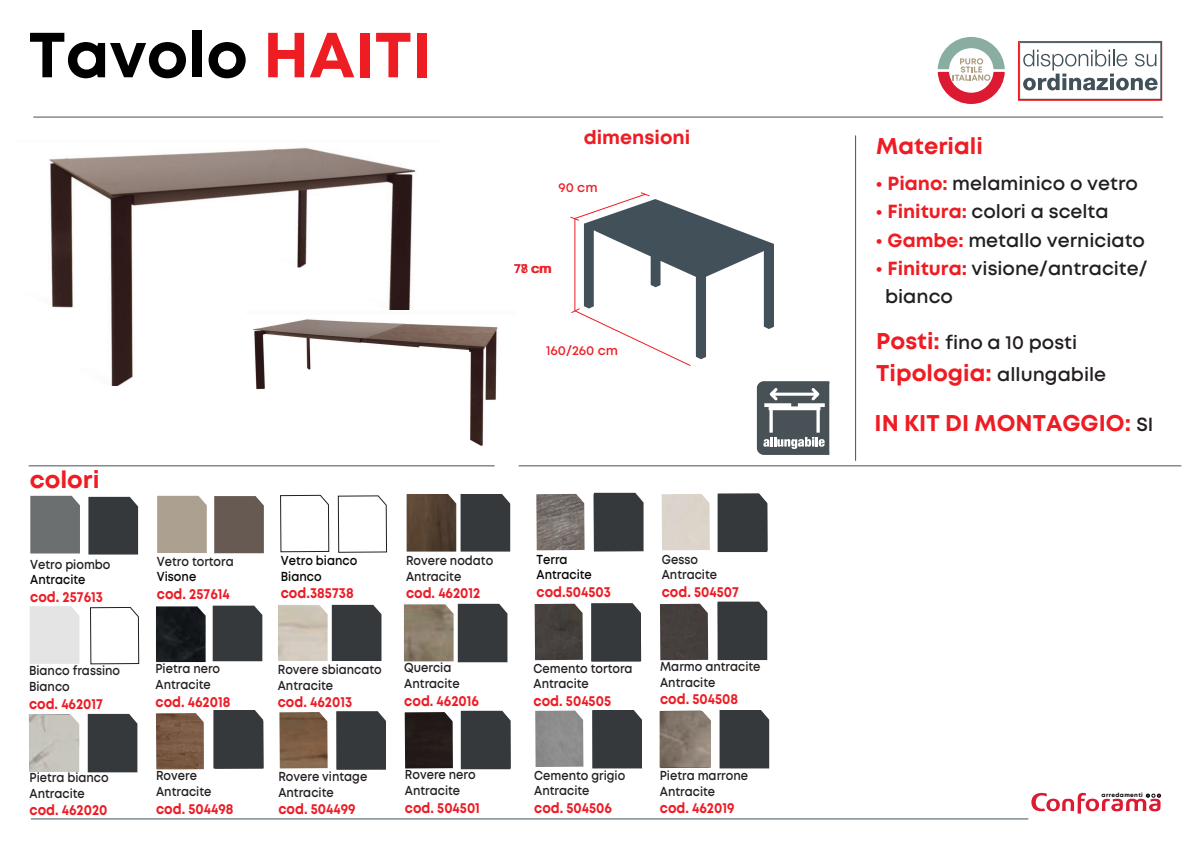
<style>
.page{position:relative;width:1191px;height:842px;background:#fff}
.page>*{position:absolute;margin:0;border:0;box-sizing:border-box;transform-origin:0 0}
.t1{font:700 63.6px "Mont";color:#000001}
.t2{font:700 24px "Mont";color:#ee1d23}
.t3{font:700 22.8px "Mont";color:#ee1d23}
.t4{font:700 19.2px "Mont";color:#ee1d23}
.t5{font:600 19px/28.4px "Mont";color:#231f20}
.t6{font:700 14.6px "Mont";color:#ec1d26;scale:.89 1}
.t7{font:600 13px/15.6px "Mont";color:#231f20;scale:.89 1}
.t8{font:600 13px/15.6px "Mont";color:#040503;scale:.89 1}
.t9{font:600 13px "Mont";color:#ec2028}
.t10{font:600 13px "Mont";color:#060605;scale:.89 1}
.t11{font:700 5.8px "Mont";letter-spacing:.06em;color:#010101}
.s1{color:#ee1d23}
.s2{font-weight:700;color:#ee1d23}
.s3{font-weight:700;font-size:22.8px;color:#ee1d23}
.s4{font-weight:600;font-size:19px;color:#231f20}
</style>
<div class="page">
<hr style="left:33px;top:117px;width:1130px;height:1px;background:#425159">
<hr style="left:29px;top:465px;width:465px;height:1px;background:#425159">
<svg style="left:937px;top:37px;width:67px;height:67px"></svg>
<svg style="left:1018px;top:41px;width:144px;height:60px"></svg>
<svg style="left:1019px;top:42px;width:142px;height:58px"></svg>
<hr style="left:519px;top:465px;width:662px;height:1px;background:#425159">
<hr style="left:31px;top:818px;width:997px;height:1px;background:#425159">
<svg style="left:1031px;top:793px;width:129px;height:21px"></svg>
<hr style="left:855px;top:135px;width:1px;height:326px;background:#425159">
<svg style="left:756px;top:381px;width:74px;height:74px"></svg>
<svg style="left:570px;top:192px;width:204px;height:174px"></svg>
<img style="left:49px;top:147px;width:367px;height:239px">
<img style="left:247px;top:311px;width:251px;height:135px">
<svg style="left:338px;top:495px;width:49px;height:58px"></svg>
<svg style="left:280px;top:495px;width:49px;height:57px"></svg>
<div style="left:30px;top:496px;width:50px;height:57px;background:#6b6f6f"></div>
<div style="left:88px;top:497px;width:50px;height:57px;background:#35393b"></div>
<div style="left:157px;top:496px;width:50px;height:57px;background:#aca091"></div>
<div style="left:214px;top:496px;width:50px;height:57px;background:#675a53"></div>
<div style="left:460px;top:494px;width:50px;height:58px;background:#35393b"></div>
<img style="left:406px;top:494px;width:50px;height:58px">
<div style="left:332px;top:605px;width:49px;height:56px;background:#35393b"></div>
<img style="left:278px;top:605px;width:50px;height:56px">
<div style="left:458px;top:604px;width:49px;height:58px;background:#35393b"></div>
<img style="left:404px;top:604px;width:49px;height:57px">
<div style="left:30px;top:606px;width:49px;height:58px;background:#e3e4e3"></div>
<svg style="left:90px;top:607px;width:49px;height:57px"></svg>
<div style="left:213px;top:606px;width:49px;height:55px;background:#35393b"></div>
<img style="left:156px;top:606px;width:50px;height:56px">
<img style="left:659px;top:711px;width:52px;height:57px">
<div style="left:719px;top:710px;width:50px;height:58px;background:#35393b"></div>
<div style="left:88px;top:714px;width:49px;height:58px;background:#35393b"></div>
<svg style="left:29px;top:714px;width:50px;height:58px"></svg>
<svg style="left:213px;top:710px;width:51px;height:59px"></svg>
<div style="left:336px;top:711px;width:50px;height:59px;background:#35393b"></div>
<div style="left:461px;top:711px;width:49px;height:58px;background:#35393b"></div>
<div style="left:592px;top:710px;width:50px;height:58px;background:#35393b"></div>
<div style="left:591px;top:603px;width:50px;height:59px;background:#35393b"></div>
<div style="left:717px;top:602px;width:50px;height:58px;background:#35393b"></div>
<div style="left:717px;top:494px;width:50px;height:58px;background:#35393b"></div>
<div style="left:593px;top:493px;width:50px;height:58px;background:#35393b"></div>
<div style="left:661px;top:494px;width:49px;height:56px;background:#dcd4cb"></div>
<img style="left:534px;top:604px;width:49px;height:56px">
<div style="left:660px;top:604px;width:48px;height:56px;background:#463f3c"></div>
<div style="left:535px;top:711px;width:48px;height:56px;background:#8d8d8d"></div>
<div style="left:405px;top:712px;width:48px;height:56px;background:#231b19"></div>
<img style="left:279px;top:712px;width:49px;height:56px">
<img style="left:156px;top:713px;width:48px;height:56px">
<img style="left:536px;top:494px;width:48px;height:56px">
<h1 class="t1" style="left:29px;top:14px;width:404px">Tavolo <span class="s1">HAITI</span></h1>
<h3 class="t4" style="left:583px;top:125px;width:108px">dimensioni</h3>
<p class="t9" style="left:558px;top:179px;width:41px">90 cm</p>
<p class="t9" style="left:521px;top:260px;width:9px">8</p>
<p class="t9" style="left:514px;top:260px;width:38px">77 cm</p>
<p class="t9" style="left:546px;top:342px;width:74px">160/260 cm</p>
<h2 class="t2" style="left:30px;top:464px;width:71px">colori</h2>
<p class="t7" style="left:30px;top:556px;width:92px">Vetro piombo</p>
<p class="t10" style="left:30px;top:571px;width:64px">Antracite</p>
<p class="t6" style="left:30px;top:587px;width:83px">cod. 257613</p>
<p class="t7" style="left:29px;top:663px;width:104px">Bianco frassino<br>Bianco</p>
<p class="t6" style="left:29px;top:694px;width:85px">cod. 462017</p>
<p class="t7" style="left:30px;top:770px;width:90px">Pietra bianco<br>Antracite</p>
<p class="t6" style="left:30px;top:801px;width:89px">cod. 462020</p>
<p class="t7" style="left:157px;top:553px;width:88px">Vetro tortora</p>
<p class="t10" style="left:157px;top:568px;width:46px">Visone</p>
<p class="t6" style="left:157px;top:584px;width:83px">cod. 257614</p>
<p class="t7" style="left:155px;top:661px;width:74px">Pietra nero<br>Antracite</p>
<p class="t6" style="left:155px;top:692px;width:86px">cod. 462018</p>
<p class="t7" style="left:156px;top:768px;width:64px">Rovere<br>Antracite</p>
<p class="t6" style="left:156px;top:799px;width:88px">cod. 504498</p>
<p class="t8" style="left:281px;top:553px;width:87px">Vetro bianco<br>Bianco</p>
<p class="t6" style="left:281px;top:584px;width:83px">cod.385738</p>
<p class="t7" style="left:406px;top:553px;width:100px">Rovere nodato<br>Antracite</p>
<p class="t6" style="left:406px;top:584px;width:85px">cod. 462012</p>
<p class="t7" style="left:278px;top:662px;width:118px">Rovere sbiancato<br>Antracite</p>
<p class="t6" style="left:278px;top:693px;width:85px">cod. 462013</p>
<p class="t7" style="left:404px;top:660px;width:64px">Quercia<br>Antracite</p>
<p class="t6" style="left:404px;top:691px;width:85px">cod. 462016</p>
<p class="t7" style="left:278px;top:769px;width:102px">Rovere vintage<br>Antracite</p>
<p class="t6" style="left:278px;top:800px;width:88px">cod. 504499</p>
<p class="t7" style="left:405px;top:767px;width:81px">Rovere nero<br>Antracite</p>
<p class="t6" style="left:405px;top:798px;width:86px">cod. 504501</p>
<p class="t8" style="left:536px;top:551px;width:64px">Terra<br>Antracite</p>
<p class="t6" style="left:536px;top:582px;width:85px">cod.504503</p>
<p class="t7" style="left:533px;top:660px;width:113px">Cemento tortora<br>Antracite</p>
<p class="t6" style="left:533px;top:691px;width:89px">cod. 504505</p>
<p class="t7" style="left:534px;top:767px;width:104px">Cemento grigio<br>Antracite</p>
<p class="t6" style="left:534px;top:798px;width:89px">cod. 504506</p>
<p class="t7" style="left:662px;top:551px;width:64px">Gesso<br>Antracite</p>
<p class="t6" style="left:662px;top:582px;width:88px">cod. 504507</p>
<p class="t7" style="left:660px;top:659px;width:114px">Marmo antracite<br>Antracite</p>
<p class="t6" style="left:660px;top:690px;width:89px">cod. 504508</p>
<p class="t7" style="left:660px;top:768px;width:101px">Pietra marrone<br>Antracite</p>
<p class="t6" style="left:660px;top:799px;width:85px">cod. 462019</p>
<h3 class="t3" style="left:876px;top:131px;width:108px">Materiali</h3>
<h3 class="t5" style="left:875px;top:169px;width:264px"><span class="s2">• Piano:</span> melaminico o vetro</h3>
<h3 class="t5" style="left:875px;top:197px;width:235px"><span class="s2">• Finitura:</span> colori a scelta</h3>
<h3 class="t5" style="left:875px;top:226px;width:271px"><span class="s2">• Gambe:</span> metallo verniciato</h3>
<h3 class="t5" style="left:885px;top:254px;width:264px;text-indent:-10px"><span class="s2">• Finitura:</span> visione/antracite/ bianco</h3>
<h3 class="t5" style="left:876px;top:327px;width:231px;line-height:31.6px"><span class="s3">Posti:</span> fino a 10 posti<br><span class="s3">Tipologia:</span> allungabile</h3>
<h3 class="t3" style="left:874px;top:408px;width:280px">IN KIT DI MONTAGGIO: <span class="s4">SI</span></h3>
<p class="t11" style="left:1101px;top:791px;width:43px">arredamenti</p>
</div>
